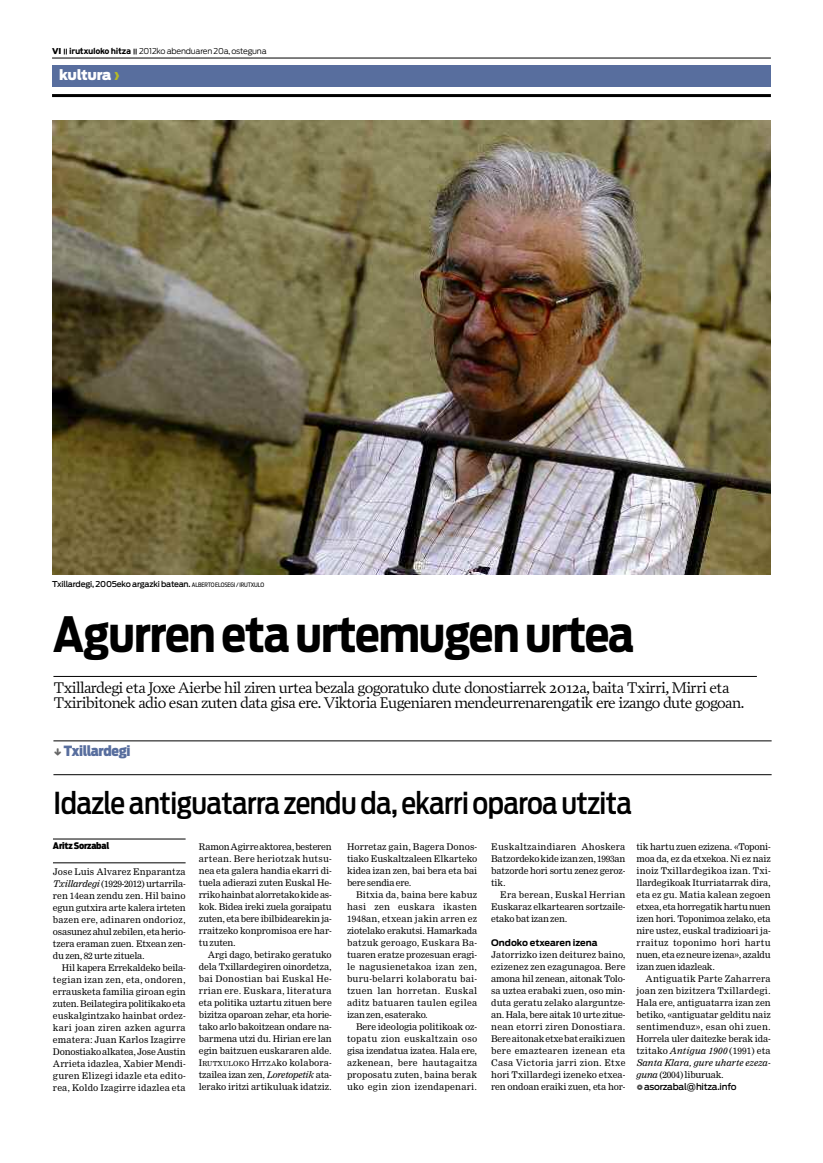
<style>
.page{position:relative;width:823px;height:1163px;background:#fff}
.page>*{position:absolute;margin:0;border:0;box-sizing:border-box;transform-origin:0 0}
.t1{font:700 48px "Antenna Cond";letter-spacing:-.02em;color:#000}
.t2{font:500 30px "Antenna Cond";letter-spacing:-.02em;color:#000}
.t3{font:15.5px/15.5px "Prensa";letter-spacing:-.04em;color:#000}
.t4{font:900 14px "Antenna Cond";letter-spacing:-.02em;color:#586e9e}
.t5{font:900 14px "Antenna";letter-spacing:-.03em;color:#fff}
.t6{font:9px/12px "Clarion";letter-spacing:-.005em;color:#000;text-align:justify}
.t7{font:500 9px "Antenna";letter-spacing:-.025em;color:#000}
.t8{font:700 9px "Antenna";color:#000}
.t9{font:900 9px "Antenna Cond";letter-spacing:-.02em;color:#000}
.t10{font:500 8px "Antenna";letter-spacing:-.025em;color:#000}
.t11{font:300 8px "Antenna";letter-spacing:-.02em;color:#000}
.s1{font-weight:900}
.s2{font-family:"Interstate";font-weight:700;font-size:8.7px}
.s3{color:#b5ba27}
.s4{font-family:"Antenna Cond";font-weight:400;font-size:6px}
.s5{font-style:italic}
.s6{font-size:6.8px}
</style>
<div class="page">
<hr style="left:52px;top:94px;width:718px;height:3px;background:#000">
<img style="left:52px;top:120px;width:717px;height:454px">
<hr style="left:53px;top:838px;width:132px;height:1px;background:#000">
<hr style="left:53px;top:862px;width:132px;height:1px;background:#000">
<hr style="left:53px;top:740px;width:718px;height:1px;background:#000">
<hr style="left:53px;top:774px;width:718px;height:1px;background:#000">
<hr style="left:53px;top:676px;width:703px;height:1px;background:#000">
<div style="left:52px;top:65px;width:718px;height:21px;background:#586e9e"></div>
<hr style="left:52px;top:58px;width:718px;height:1px;background:#000">
<svg style="left:134px;top:49px;width:3px;height:5px"></svg>
<svg style="left:64px;top:49px;width:3px;height:5px"></svg>
<p class="t11" style="left:52px;top:47px;width:216px"><span class="s1">VI</span> <span class="s2">irutxuloko hitza</span> 2012ko abenduaren 20a,osteguna</p>
<h3 class="t5" style="left:59px;top:66px;width:63px">kultura <span class="s3">›</span></h3>
<p class="t10" style="left:52px;top:579px;width:213px">Txillardegi, 2005eko argazki batean. <span class="s4">ALBERTOELOSEGI / IRUTXULO</span></p>
<h1 class="t1" style="left:53px;top:605px;width:582px">Agurrenetaurtemugenurtea</h1>
<h3 class="t3" style="left:53px;top:679px;width:692px">Txillardegi eta Joxe Aierbe hil ziren urtea bezala gogoratuko dute donostiarrek 2012a, baita Txirri, Mirri eta<br>Txiribitonek adio esan zuten data gisa ere. Viktoria Eugeniaren mendeurrenarengatik ere izango dute gogoan.</h3>
<h3 class="t4" style="left:64px;top:742px;width:68px">Txillardegi</h3>
<h2 class="t2" style="left:53px;top:784px;width:579px">Idazleantiguatarrazenduda,ekarrioparoautzita</h2>
<p class="t9" style="left:53px;top:839px;width:58px">AritzSorzabal</p>
<p class="t6" style="left:53px;top:865px;width:134px">Jose Luis Alvarez Enparantza <span class="s5">Txillardegi</span>(1929-2012)urtarrila&shy;ren 14ean zendu zen. Hil baino egun gutxira arte kalera irteten bazen ere, adinaren ondorioz, osasunezahul zebilen,etaherio&shy;tzera eraman zuen. Etxean zen&shy;du zen, 82 urte zituela.</p>
<p class="t6" style="left:53px;top:961px;width:134px;text-indent:9px">Hil kapera Errekaldeko beila&shy;tegian izan zen, eta, ondoren, errausketa familia giroan egin zuten.Beilategirapolitikakoeta euskalgintzako hainbat ordez&shy;kari joan ziren azken agurra ematera: Juan Karlos Izagirre Donostiakoalkatea,Jose Austin Arrieta idazlea, Xabier Mendi&shy;guren Elizegi idazle eta edito&shy;rea, Koldo Izagirre idazlea eta</p>
<p class="t6" style="left:636px;top:840px;width:136px">tik hartu zuen ezizena. «Toponi&shy;moa da, ez da etxekoa. Ni ez naiz inoiz Txillardegikoa izan. Txi&shy;llardegikoak Iturriatarrak dira, eta ez gu. Matia kalean zegoen etxea, etahorregatikhartunuen izen hori. Toponimoa zelako, eta nire ustez, euskal tradizioari ja&shy;rraituz toponimo hori hartu nuen, eta ez neure izena», azaldu izan zuen idazleak.</p>
<p class="t6" style="left:636px;top:972px;width:136px;text-indent:9px">Antiguatik Parte Zaharrera joan zen bizitzera Txillardegi.<br>Hala ere, antiguatarra izan zen betiko, «antiguatar gelditu naiz sentimenduz», esan ohi zuen.<br>Horrela uler daitezke berak ida&shy;tzitako <span class="s5">Antigua 1900</span> (1991) eta <span class="s5">Santa Klara, gure uharte ezeza&shy;guna</span> (2004) liburuak.</p>
<p class="t7" style="left:643px;top:1081px;width:94px">asorzabal@hitza.info</p>
<p class="t6" style="left:491px;top:840px;width:136px">Euskaltzaindiaren Ahoskera Batzordekokideizanzen, 1993an batzorde hori sortu zenez geroz&shy;tik.</p>
<p class="t6" style="left:491px;top:888px;width:136px;text-indent:9px">Era berean, Euskal Herrian Euskaraz elkartearen sortzaile&shy;etako bat izan zen.</p>
<p class="t8" style="left:491px;top:937px;width:108px">Ondoko etxearen izena</p>
<p class="t6" style="left:491px;top:948px;width:136px">Jatorrizko izen deiturez baino, ezizenez zen ezagunagoa. Bere amona hil zenean, aitonak Tolo&shy;sa uztea erabaki zuen, oso min&shy;duta geratu zelako alarguntze&shy;an. Hala, bere aitak 10 urte zitue&shy;nean etorri ziren Donostiara.<br>Bereaitonaketxebateraiki zuen bere emaztearen izenean eta Casa Victoria jarri zion. Etxe hori Txillardegi izeneko etxea&shy;ren ondoan eraiki zuen, eta hor-</p>
<p class="t6" style="left:199px;top:840px;width:134px">RamonAgirreaktorea,besteren artean. Bere heriotzak hutsu&shy;nea eta galera handia ekarri di&shy;tuela adierazi zuten Euskal He&shy;rrikohainbatalorretakokideas&shy;kok. Bidea ireki zuela goraipatu zuten, eta bere ibilbidearekin ja&shy;rraitzeko konpromisoa ere har&shy;tu zuten.</p>
<p class="t6" style="left:199px;top:948px;width:134px;text-indent:9px">Argi dago, betirako geratuko dela Txillardegiren oinordetza, bai Donostian bai Euskal He&shy;rrian ere. Euskara, literatura eta politika uztartu zituen bere bizitza oparoan zehar, eta horie&shy;tako arlo bakoitzean ondare na&shy;barmena utzi du. Hirian ere lan egin baitzuen euskararen alde.<br>I<span class="s6">RUTXULOKO</span> H<span class="s6">ITZA</span>ko kolabora&shy;tzailea izan zen, <span class="s5">Loretopetik</span> ata&shy;lerako iritzi artikuluak idatziz.</p>
<p class="t6" style="left:347px;top:840px;width:131px">Horretaz gain, Bagera Donos&shy;tiako Euskaltzaleen Elkarteko kidea izan zen, bai bera eta bai bere sendia ere.</p>
<p class="t6" style="left:347px;top:888px;width:131px;text-indent:9px">Bitxia da, baina bere kabuz hasi zen euskara ikasten 1948an, etxean jakin arren ez ziotelako erakutsi. Hamarkada batzuk geroago, Euskara Ba&shy;tuaren eratze prozesuan eragi&shy;le nagusienetakoa izan zen, buru-belarri kolaboratu bai&shy;tzuen lan horretan. Euskal aditz batuaren taulen egilea izan zen, esaterako.</p>
<p class="t6" style="left:347px;top:1020px;width:131px;text-indent:9px">Bere ideologia politikoak oz&shy;topatu zion euskaltzain oso gisa izendatua izatea. Hala ere, azkenean, bere hautagaitza proposatu zuten, baina berak uko egin zion izendapenari.</p>
</div>
